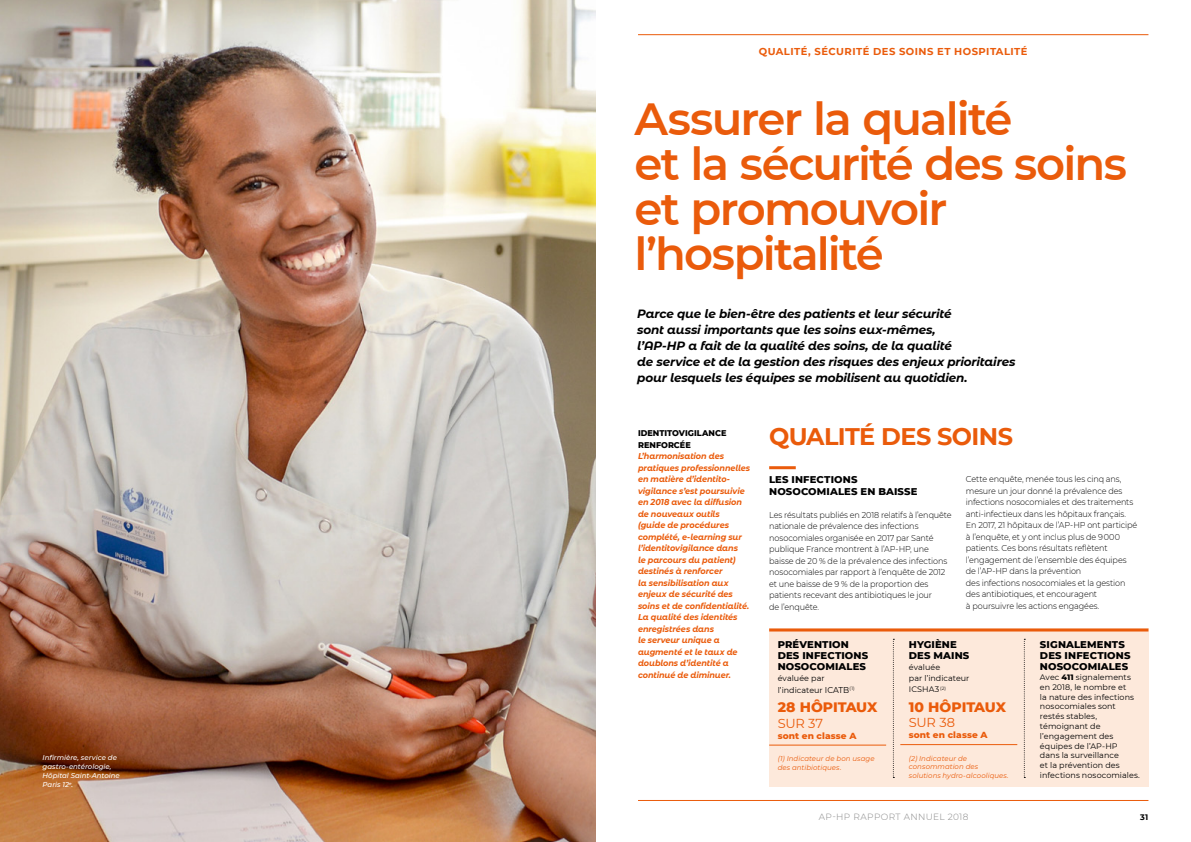
<style>
.page{position:relative;width:1191px;height:842px;background:#fff}
.page>*{position:absolute;margin:0;border:0;box-sizing:border-box;transform-origin:0 0}
.t1{font:600 45px/45px "Montserrat";letter-spacing:-.04em;color:#ea5b0b}
.t2{font:700 24px "Montserrat";letter-spacing:-.025em;color:#ea5b0b}
.t3{font:800 14px "Montserrat";letter-spacing:-.005em;color:#ea5b0b}
.t4{font:13px "Montserrat";letter-spacing:-.02em;color:#ea5b0b}
.t5{font:italic 700 12px/16px "Montserrat Alternates";letter-spacing:-.015em;color:#000}
.t6{font:800 10px/11px "Montserrat";letter-spacing:.01em;color:#000}
.t7{font:700 10px "Montserrat";letter-spacing:.045em;color:#ea5b0b}
.t8{font:800 9px "Montserrat";letter-spacing:.01em;color:#ea5b0b}
.t9{font:300 9px "Montserrat";letter-spacing:.04em;color:#878787}
.t10{font:300 8.5px/11.5px "Montserrat";letter-spacing:-.01em;color:#000;scale:.95 1}
.t11{font:italic 700 8.5px/11.5px "Montserrat Alternates";letter-spacing:-.01em;color:#ea5b0b;scale:.95 1}
.t12{font:800 8.5px/11.5px "Montserrat";letter-spacing:.005em;color:#000;scale:.95 1}
.t13{font:8px/9.8px "Montserrat";letter-spacing:.005em;color:#000}
.t14{font:700 8px "Montserrat";color:#000}
.t15{font:italic 7px/8.4px "Montserrat";letter-spacing:.01em;color:#ea5b0b}
.t16{font:italic 500 7px/9px "Montserrat";color:#fff}
.s1{font-size:8.5px}
.s2{font-weight:800}
</style>
<div class="page">
<img style="left:0;top:0;width:595px;height:842px">
<hr style="left:769px;top:466px;width:26px;height:3px;background:#ea5b0b">
<div style="left:769px;top:628px;width:379px;height:159px;background:#fde9db"></div>
<hr style="left:769px;top:628px;width:379px;height:3px;background:#ea5b0b">
<hr style="left:769px;top:745px;width:117px;height:1px;background:#ea5b0b">
<hr style="left:900px;top:744px;width:117px;height:1px;background:#ea5b0b">
<svg style="left:893px;top:639px;width:1px;height:139px"></svg>
<svg style="left:1023px;top:639px;width:2px;height:139px"></svg>
<hr style="left:638px;top:800px;width:510px;height:1px;background:#ea5b0b">
<hr style="left:638px;top:34px;width:510px;height:1px;background:#ea5b0b">
<p class="t16" style="left:43px;top:753px;width:79px">Infirmière, service de gastro-entérologie,<br>Hôpital Saint-Antoine<br>Paris 12<sup>e</sup>.</p>
<p class="t7" style="left:759px;top:44px;width:270px">QUALITÉ, SÉCURITÉ DES SOINS ET HOSPITALITÉ</p>
<h1 class="t1" style="left:634px;top:94px;width:494px">Assurer la qualité<br>et la sécurité des soins et promouvoir l’hospitalité</h1>
<p class="t5" style="left:637px;top:305px;width:379px">Parce que le bien-être des patients et leur sécurité<br>sont aussi importants que les soins eux-mêmes,<br>l’AP‑HP a fait de la qualité des soins, de la qualité<br>de service et de la gestion des risques des enjeux prioritaires pour lesquels les équipes se mobilisent au quotidien.</p>
<p class="t12" style="left:638px;top:427px;width:95px">IDENTITOVIGILANCE<br>RENFORCÉE</p>
<p class="t11" style="left:638px;top:450px;width:119px">L’harmonisation des pratiques professionnelles en matière d’identito&shy;vigilance s’est poursuivie en 2018 avec la diffusion de nouveaux outils<br>(guide de procédures complété, e-learning sur l’identitovigilance dans<br>le parcours du patient) destinés à renforcer<br>la sensibilisation aux enjeux de sécurité des soins et de confidentialité.<br>La qualité des identités enregistrées dans<br>le serveur unique a augmenté et le taux de doublons d’identité a continué de diminuer.</p>
<h2 class="t2" style="left:769px;top:419px;width:245px">QUALITÉ DES SOINS</h2>
<p class="t6" style="left:769px;top:473px;width:150px;line-height:11.5px">LES INFECTIONS<br>NOSOCOMIALES EN BAISSE</p>
<p class="t10" style="left:769px;top:509px;width:194px">Les résultats publiés en 2018 relatifs à l’enquête nationale de prévalence des infections nosocomiales organisée en 2017 par Santé publique France montrent à l’AP‑HP, une baisse de 20 % de la prévalence des infections nosocomiales par rapport à l’enquête de 2012 et une baisse de 9 % de la proportion des patients recevant des antibiotiques le jour<br>de l’enquête.</p>
<p class="t10" style="left:966px;top:473px;width:182px">Cette enquête, menée tous les cinq ans, mesure un jour donné la prévalence des infections nosocomiales et des traitements anti-infectieux dans les hôpitaux français.<br>En 2017, 21 hôpitaux de l’AP‑HP ont participé à l’enquête, et y ont inclus plus de 9 000 patients. Ces bons résultats reflètent l’engagement de l’ensemble des équipes de l’AP‑HP dans la prévention<br>des infections nosocomiales et la gestion des antibiotiques, et encouragent<br>à poursuivre les actions engagées.</p>
<p class="t6" style="left:777px;top:639px;width:92px">PRÉVENTION<br>DES INFECTIONS<br>NOSOCOMIALES</p>
<p class="t13" style="left:777px;top:672px;width:78px;line-height:11.5px">évaluée par l’indicateur <span class="s1">ICATB</span> <sup>(1)</sup></p>
<h3 class="t3" style="left:777px;top:697px;width:101px">28 HÔPITAUX</h3>
<h3 class="t4" style="left:777px;top:714px;width:47px">SUR 37</h3>
<p class="t8" style="left:777px;top:729px;width:80px">sont en classe A</p>
<p class="t15" style="left:777px;top:754px;width:98px">(1) Indicateur de bon usage des antibiotiques.</p>
<p class="t6" style="left:909px;top:639px;width:62px">HYGIÈNE<br>DES MAINS</p>
<p class="t13" style="left:909px;top:661px;width:62px;line-height:11px">évaluée<br>par l’indicateur<br>ICSHA3 <sup>(2)</sup></p>
<h3 class="t3" style="left:909px;top:697px;width:99px">10 HÔPITAUX</h3>
<h3 class="t4" style="left:909px;top:714px;width:48px">SUR 38</h3>
<p class="t8" style="left:909px;top:729px;width:80px">sont en classe A</p>
<p class="t15" style="left:909px;top:754px;width:101px">(2) Indicateur de consommation des solutions hydro-alcooliques.</p>
<p class="t6" style="left:1040px;top:639px;width:92px">SIGNALEMENTS<br>DES INFECTIONS<br>NOSOCOMIALES</p>
<p class="t13" style="left:1040px;top:672px;width:101px">Avec <span class="s2">411</span> signalements en 2018, le nombre et<br>la nature des infections nosocomiales sont restés stables, témoignant de l’engagement des équipes de l’AP‑HP<br>dans la surveillance<br>et la prévention des infections nosocomiales.</p>
<p class="t9" style="left:819px;top:810px;width:151px">AP-HP RAPPORT ANNUEL 2018</p>
<p class="t14" style="left:1140px;top:811px;width:10px">31</p>
</div>
